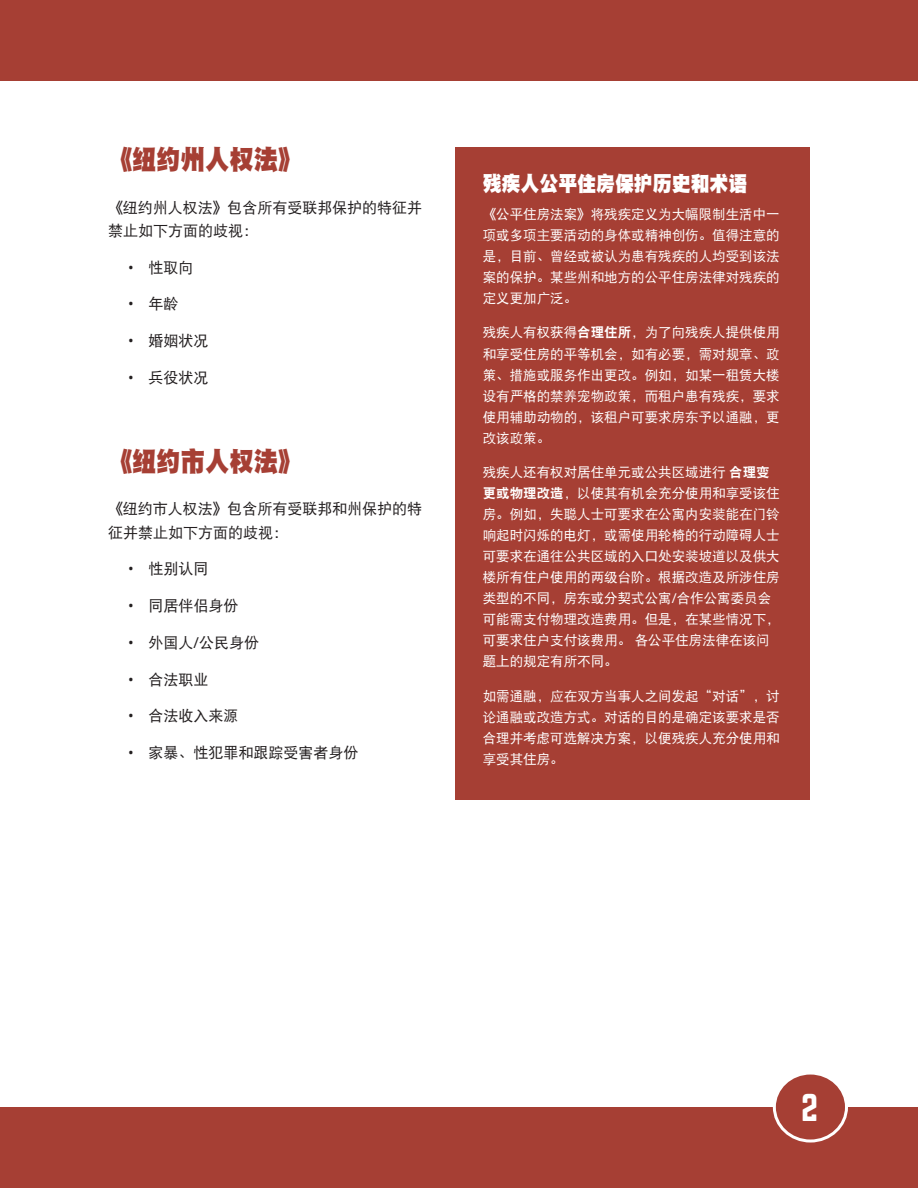
<style>
.page{position:relative;width:918px;height:1188px;background:#fff}
.page>*{position:absolute;margin:0;border:0;box-sizing:border-box;transform-origin:0 0}
.t1{font:33.9px "Norwester";color:#fff}
.t2{font:27px "DFP Hei W12";color:#a63f34;scale:.9 1}
.t3{font:21px "DFP Hei W12";color:#fff;scale:.9 1}
.t4{font:15px/23.2px "DFP Hei W5";color:#231f20}
.t5{font:13.5px/21px "DFP Hei W5";color:#fff;text-align:justify}
.s1{font-family:"Open Sans"}
.s2{font-family:"DFP Hei W9"}
</style>
<div class="page">
<div style="left:0;top:1107px;width:918px;height:81px;background:#a63f34"></div>
<div style="left:0;top:0;width:918px;height:81px;background:#a63f34"></div>
<div style="left:774px;top:1073px;width:73px;height:68px;background:#a63f34;border-radius:50%"></div>
<div style="left:773px;top:1072px;width:75px;height:71px;border:3px solid #fff;border-radius:50%"></div>
<div style="left:456px;top:147px;width:354px;height:653px;background:#a63f34"></div>
<h2 class="t2" style="left:108px;top:145px;width:217px">《纽约州人权法》</h2>
<p class="t4" style="left:108px;top:195px;width:316px">《纽约州人权法》包含所有受联邦保护的特征并禁止如下方面的歧视：</p>
<p class="t4" style="left:128px;top:255px;width:67px"><span class="s1">•</span> 性取向</p>
<p class="t4" style="left:128px;top:292px;width:52px"><span class="s1">•</span> 年龄</p>
<p class="t4" style="left:128px;top:329px;width:82px"><span class="s1">•</span> 婚姻状况</p>
<p class="t4" style="left:128px;top:366px;width:82px"><span class="s1">•</span> 兵役状况</p>
<h2 class="t2" style="left:108px;top:447px;width:217px">《纽约市人权法》</h2>
<p class="t4" style="left:108px;top:497px;width:316px">《纽约市人权法》包含所有受联邦和州保护的特征并禁止如下方面的歧视：</p>
<p class="t4" style="left:128px;top:557px;width:82px"><span class="s1">•</span> 性别认同</p>
<p class="t4" style="left:128px;top:594px;width:112px"><span class="s1">•</span> 同居伴侣身份</p>
<p class="t4" style="left:128px;top:631px;width:132px"><span class="s1">•</span> 外国人<span class="s1">/</span>公民身份</p>
<p class="t4" style="left:128px;top:667px;width:82px"><span class="s1">•</span> 合法职业</p>
<p class="t4" style="left:128px;top:704px;width:112px"><span class="s1">•</span> 合法收入来源</p>
<p class="t4" style="left:128px;top:741px;width:232px"><span class="s1">•</span> 家暴、性犯罪和跟踪受害者身份</p>
<h3 class="t3" style="left:483px;top:172px;width:295px">残疾人公平住房保护历史和术语</h3>
<p class="t5" style="left:483px;top:203px;width:298px">《公平住房法案》将残疾定义为大幅限制生活中一项或多项主要活动的身体或精神创伤。值得注意的是，目前、曾经或被认为患有残疾的人均受到该法案的保护。某些州和地方的公平住房法律对残疾的定义更加广泛。</p>
<p class="t5" style="left:483px;top:322px;width:298px">残疾人有权获得<span class="s2">合理住所</span>，为了向残疾人提供使用和享受住房的平等机会，如有必要，需对规章、政策、措施或服务作出更改。例如，如某一租赁大楼设有严格的禁养宠物政策，而租户患有残疾，要求使用辅助动物的，该租户可要求房东予以通融，更改该政策。</p>
<p class="t5" style="left:483px;top:461px;width:298px;text-align:left">残疾人还有权对居住单元或公共区域进行<span class="s2">合理变更或物理改造</span>，以使其有机会充分使用和享受该住房。例如，失聪人士可要求在公寓内安装能在门铃响起时闪烁的电灯，或需使用轮椅的行动障碍人士可要求在通往公共区域的入口处安装坡道以及供大楼所有住户使用的两级台阶。根据改造及所涉住房类型的不同，房东或分契式公寓<span class="s1">/</span>合作公寓委员会可能需支付物理改造费用。但是，在某些情况下，可要求住户支付该费用。各公平住房法律在该问题上的规定有所不同。</p>
<p class="t5" style="left:483px;top:685px;width:298px">如需通融，应在双方当事人之间发起“对话”，讨论通融或改造方式。对话的目的是确定该要求是否合理并考虑可选解决方案，以便残疾人充分使用和享受其住房。</p>
<h1 class="t1" style="left:801px;top:1091px;width:18px">2</h1>
</div>
